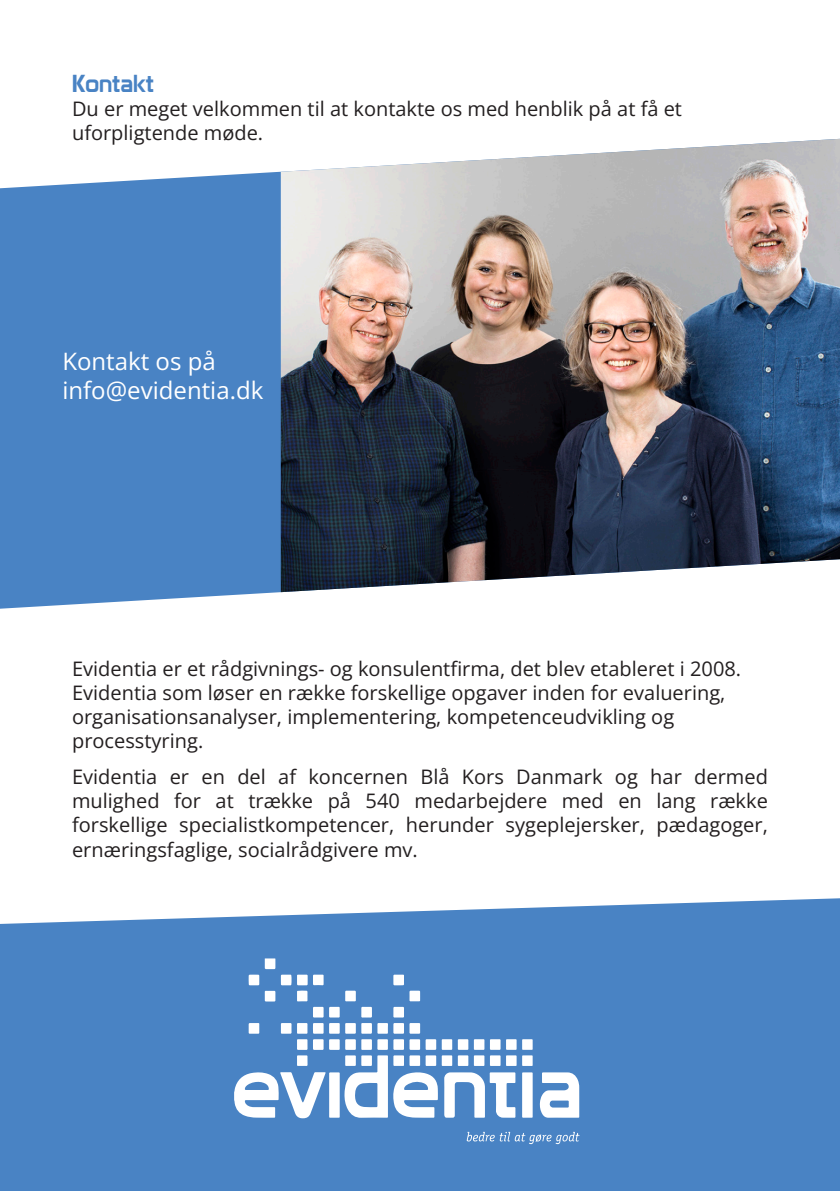
<style>
.page{position:relative;width:840px;height:1191px;background:#fff}
.page>*{position:absolute;margin:0;border:0;box-sizing:border-box;transform-origin:0 0}
.t1{font:24px "Open Sans";color:#fff}
.t2{font:24px "Prototype";color:#4983c4}
.t3{font:20px/24px "Open Sans";color:#231f20}
</style>
<div class="page">
<div style="left:0;top:171px;width:283px;height:437px;background:#4983c4"></div>
<img style="left:280px;top:139px;width:559px;height:453px">
<div style="left:0;top:898px;width:839px;height:293px;background:#4983c4"></div>
<svg style="left:522px;top:1072px;width:10px;height:45px"></svg>
<svg style="left:345px;top:990px;width:10px;height:11px"></svg>
<svg style="left:329px;top:1023px;width:10px;height:10px"></svg>
<svg style="left:248px;top:1023px;width:11px;height:10px"></svg>
<svg style="left:361px;top:1006px;width:11px;height:11px"></svg>
<svg style="left:313px;top:1006px;width:10px;height:11px"></svg>
<svg style="left:281px;top:1023px;width:10px;height:10px"></svg>
<svg style="left:345px;top:1023px;width:10px;height:10px"></svg>
<svg style="left:393px;top:974px;width:27px;height:43px"></svg>
<svg style="left:313px;top:1023px;width:10px;height:10px"></svg>
<svg style="left:329px;top:1006px;width:10px;height:11px"></svg>
<svg style="left:248px;top:958px;width:27px;height:43px"></svg>
<svg style="left:281px;top:974px;width:10px;height:11px"></svg>
<svg style="left:361px;top:1023px;width:59px;height:10px"></svg>
<svg style="left:313px;top:974px;width:10px;height:11px"></svg>
<svg style="left:297px;top:1023px;width:10px;height:10px"></svg>
<svg style="left:522px;top:1039px;width:10px;height:10px"></svg>
<svg style="left:297px;top:974px;width:10px;height:27px"></svg>
<svg style="left:522px;top:1055px;width:10px;height:11px"></svg>
<svg style="left:234px;top:1039px;width:282px;height:79px"></svg>
<svg style="left:539px;top:1072px;width:40px;height:45px"></svg>
<svg style="left:466px;top:1131px;width:113px;height:13px"></svg>
<p class="t2" style="left:72px;top:69px;width:83px">Kontakt</p>
<p class="t3" style="left:72px;top:96px;width:611px">Du er meget velkommen til at kontakte os med henblik på at få et uforpligtende møde.</p>
<p class="t1" style="left:62px;top:345px;width:155px">Kontakt os på</p>
<p class="t1" style="left:62px;top:374px;width:202px">info@evidentia.dk</p>
<p class="t3" style="left:72px;top:656px;width:670px">Evidentia er et rådgivnings- og konsulentfirma, det blev etableret i 2008.</p>
<p class="t3" style="left:72px;top:680px;width:654px">Evidentia som løser en række forskellige opgaver inden for evaluering,</p>
<p class="t3" style="left:72px;top:704px;width:603px">organisationsanalyser, implementering, kompetenceudvikling og</p>
<p class="t3" style="left:72px;top:728px;width:133px">processtyring.</p>
<p class="t3" style="left:72px;top:764px;width:697px;text-align:justify">Evidentia er en del af koncernen Blå Kors Danmark og har dermed mulighed for at trække på 540 medarbejdere med en lang række forskellige specialistkompetencer, herunder sygeplejersker, pædagoger, ernæringsfaglige, socialrådgivere mv.</p>
</div>
